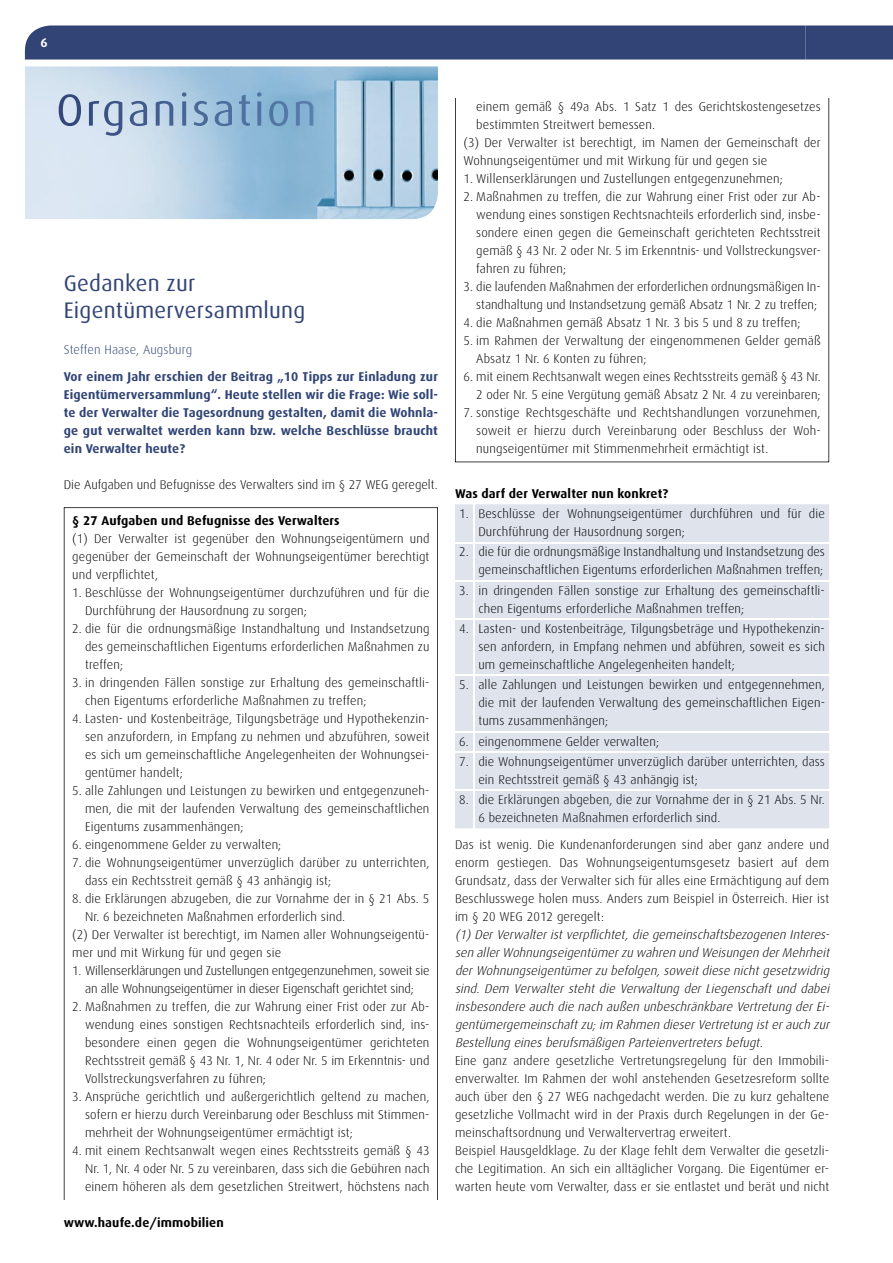
<style>
.page{position:relative;width:893px;height:1263px;background:#fff}
.page>*{position:absolute;margin:0;border:0;box-sizing:border-box;transform-origin:0 0}
.t1{font:22.5px/27px "Dax";letter-spacing:.01em;color:#314475}
.t2{font:300 12.75px/18px "Dax";letter-spacing:.01em;color:#000;text-align:justify}
.t3{font:italic 300 12.75px/18px "Dax";color:#000;text-align:justify}
.t4{font:700 12.75px/18px "Dax";letter-spacing:.01em;color:#314475;text-align:justify}
.t5{font:300 12.75px/18px "Dax";letter-spacing:-.01em;color:#000;text-align:center}
.t6{font:700 12.75px "Dax";letter-spacing:.01em;color:#000}
.t7{font:300 12.75px "Dax";letter-spacing:.01em;color:#314475}
.t8{font:700 12.75px "Dax";color:#fff}
</style>
<div class="page">
<svg style="left:455px;top:98px;width:374px;height:364px"></svg>
<svg style="left:64px;top:507px;width:374px;height:693px"></svg>
<div style="left:25px;top:26px;width:868px;height:34px;background:#314475"></div>
<img style="left:25px;top:66px;width:413px;height:153px">
<img style="left:59px;top:92px;width:254px;height:44px">
<div style="left:455px;top:504px;width:374px;height:324px;background:#dee3ec"></div>
<hr style="left:473px;top:504px;width:2px;height:38px;background:#fff">
<svg style="left:455px;top:542px;width:19px;height:1px"></svg>
<hr style="left:474px;top:542px;width:355px;height:1px;background:#fff">
<hr style="left:473px;top:543px;width:2px;height:37px;background:#fff">
<svg style="left:455px;top:580px;width:19px;height:2px"></svg>
<hr style="left:474px;top:580px;width:355px;height:2px;background:#fff">
<hr style="left:473px;top:582px;width:2px;height:36px;background:#fff">
<svg style="left:455px;top:618px;width:19px;height:2px"></svg>
<hr style="left:474px;top:618px;width:355px;height:2px;background:#fff">
<hr style="left:473px;top:620px;width:2px;height:55px;background:#fff">
<svg style="left:455px;top:675px;width:19px;height:1px"></svg>
<hr style="left:474px;top:675px;width:355px;height:1px;background:#fff">
<hr style="left:473px;top:676px;width:2px;height:55px;background:#fff">
<hr style="left:474px;top:731px;width:355px;height:1px;background:#fff">
<svg style="left:455px;top:731px;width:20px;height:22px"></svg>
<hr style="left:474px;top:751px;width:355px;height:2px;background:#fff">
<hr style="left:473px;top:753px;width:2px;height:36px;background:#fff">
<svg style="left:455px;top:789px;width:19px;height:2px"></svg>
<hr style="left:474px;top:789px;width:355px;height:2px;background:#fff">
<hr style="left:473px;top:791px;width:2px;height:37px;background:#fff">
<p class="t8" style="left:40px;top:35px;width:9px">6</p>
<h1 class="t1" style="left:64px;top:270px;width:243px">Gedanken zur<br>Eigentümerversammlung</h1>
<p class="t7" style="left:64px;top:343px;width:130px">Steffen Haase, Augsburg</p>
<p class="t4" style="left:64px;top:368px;width:376px">Vor einem Jahr erschien der Beitrag „10 Tipps zur Einladung zur Eigentümerversammlung“. Heute stellen wir die Frage: Wie soll&shy;te der Verwalter die Tagesordnung gestalten, damit die Wohnla&shy;ge gut verwaltet werden kann bzw. welche Beschlüsse braucht ein Verwalter heute?</p>
<p class="t2" style="left:64px;top:476px;width:376px">Die Aufgaben und Befugnisse des Verwalters sind im § 27 WEG geregelt.</p>
<p class="t6" style="left:72px;top:514px;width:269px">§ 27 Aufgaben und Befugnisse des Verwalters</p>
<p class="t2" style="left:72px;top:530px;width:359px">(1) Der Verwalter ist gegenüber den Wohnungseigentümern und gegenüber der Gemeinschaft der Wohnungseigentümer berechtigt und verpflichtet,</p>
<p class="t2" style="left:85px;top:584px;width:346px;text-indent:-13px">1. Beschlüsse der Wohnungseigentümer durchzuführen und für die<br>Durchführung der Hausordnung zu sorgen;</p>
<p class="t2" style="left:85px;top:620px;width:346px;text-indent:-13px">2. die für die ordnungsmäßige Instandhaltung und Instandsetzung des gemeinschaftlichen Eigentums erforderlichen Maßnahmen zu treffen;</p>
<p class="t2" style="left:85px;top:674px;width:346px;text-indent:-13px">3. in dringenden Fällen sonstige zur Erhaltung des gemeinschaftli&shy;chen Eigentums erforderliche Maßnahmen zu treffen;</p>
<p class="t2" style="left:85px;top:710px;width:346px;text-indent:-13px">4. Lasten- und Kostenbeiträge, Tilgungsbeträge und Hypothekenzin&shy;sen anzufordern, in Empfang zu nehmen und abzuführen, soweit es sich um gemeinschaftliche Angelegenheiten der Wohnungsei&shy;gentümer handelt;</p>
<p class="t2" style="left:85px;top:782px;width:346px;text-indent:-13px">5. alle Zahlungen und Leistungen zu bewirken und entgegenzuneh&shy;men, die mit der laufenden Verwaltung des gemeinschaftlichen Eigentums zusammenhängen;</p>
<p class="t2" style="left:72px;top:836px;width:211px">6. eingenommene Gelder zu verwalten;</p>
<p class="t2" style="left:85px;top:854px;width:346px;text-indent:-13px">7. die Wohnungseigentümer unverzüglich darüber zu unterrichten, dass ein Rechtsstreit gemäß § 43 anhängig ist;</p>
<p class="t2" style="left:72px;top:890px;width:359px">8. die Erklärungen abzugeben, die zur Vornahme der in § 21 Abs. 5</p>
<p class="t2" style="left:85px;top:908px;width:262px">Nr. 6 bezeichneten Maßnahmen erforderlich sind.</p>
<p class="t2" style="left:72px;top:926px;width:359px">(2) Der Verwalter ist berechtigt, im Namen aller Wohnungseigentü-</p>
<p class="t2" style="left:72px;top:944px;width:210px">mer und mit Wirkung für und gegen sie</p>
<p class="t5" style="left:72px;top:962px;width:359px">1. Willenserklärungen und Zustellungen entgegenzunehmen, soweit sie an alle Wohnungseigentümer in dieser Eigenschaft gerichtet sind;</p>
<p class="t2" style="left:85px;top:998px;width:346px;text-indent:-13px">2. Maßnahmen zu treffen, die zur Wahrung einer Frist oder zur Ab&shy;wendung eines sonstigen Rechtsnachteils erforderlich sind, ins&shy;besondere einen gegen die Wohnungseigentümer gerichteten Rechtsstreit gemäß § 43 Nr. 1, Nr. 4 oder Nr. 5 im Erkenntnis- und Vollstreckungsverfahren zu führen;</p>
<p class="t2" style="left:85px;top:1088px;width:346px;text-indent:-13px">3. Ansprüche gerichtlich und außergerichtlich geltend zu machen, sofern er hierzu durch Vereinbarung oder Beschluss mit Stimmen&shy;mehrheit der Wohnungseigentümer ermächtigt ist;</p>
<p class="t2" style="left:85px;top:1142px;width:346px;text-indent:-13px">4. mit einem Rechtsanwalt wegen eines Rechtsstreits gemäß § 43<br>Nr. 1, Nr. 4 oder Nr. 5 zu vereinbaren, dass sich die Gebühren nach einem höheren als dem gesetzlichen Streitwert, höchstens nach</p>
<p class="t6" style="left:64px;top:1216px;width:162px">www.haufe.de/immobilien</p>
<p class="t2" style="left:476px;top:98px;width:346px">einem gemäß § 49a Abs. 1 Satz 1 des Gerichtskostengesetzes</p>
<p class="t2" style="left:476px;top:116px;width:180px">bestimmten Streitwert bemessen.</p>
<p class="t2" style="left:463px;top:134px;width:359px">(3) Der Verwalter ist berechtigt, im Namen der Gemeinschaft der</p>
<p class="t2" style="left:463px;top:152px;width:305px">Wohnungseigentümer und mit Wirkung für und gegen sie</p>
<p class="t2" style="left:463px;top:170px;width:321px">1. Willenserklärungen und Zustellungen entgegenzunehmen;</p>
<p class="t2" style="left:476px;top:188px;width:346px;text-indent:-13px">2. Maßnahmen zu treffen, die zur Wahrung einer Frist oder zur Ab&shy;wendung eines sonstigen Rechtsnachteils erforderlich sind, insbe&shy;sondere einen gegen die Gemeinschaft gerichteten Rechtsstreit gemäß § 43 Nr. 2 oder Nr. 5 im Erkenntnis- und Vollstreckungsver&shy;fahren zu führen;</p>
<p class="t2" style="left:463px;top:278px;width:359px;text-align:right">3. die laufenden Maßnahmen der erforderlichen ordnungsmäßigen In&shy;standhaltung und Instandsetzung gemäß Absatz 1 Nr. 2 zu treffen;</p>
<p class="t2" style="left:463px;top:314px;width:338px">4. die Maßnahmen gemäß Absatz 1 Nr. 3 bis 5 und 8 zu treffen;</p>
<p class="t2" style="left:476px;top:332px;width:346px;text-indent:-13px">5. im Rahmen der Verwaltung der eingenommenen Gelder gemäß<br>Absatz 1 Nr. 6 Konten zu führen;</p>
<p class="t2" style="left:463px;top:368px;width:359px;text-align:right">6. mit einem Rechtsanwalt wegen eines Rechtsstreits gemäß § 43 Nr.<br>2 oder Nr. 5 eine Vergütung gemäß Absatz 2 Nr. 4 zu vereinbaren;</p>
<p class="t2" style="left:476px;top:404px;width:346px;text-indent:-13px">7. sonstige Rechtsgeschäfte und Rechtshandlungen vorzunehmen, soweit er hierzu durch Vereinbarung oder Beschluss der Woh&shy;nungseigentümer mit Stimmenmehrheit ermächtigt ist.</p>
<p class="t6" style="left:455px;top:487px;width:215px">Was darf der Verwalter nun konkret?</p>
<p class="t2" style="left:478px;top:505px;width:348px;text-indent:-19px">1. Beschlüsse der Wohnungseigentümer durchführen und für die<br>Durchführung der Hausordnung sorgen;</p>
<p class="t2" style="left:459px;top:543px;width:367px;text-align:right">2. die für die ordnungsmäßige Instandhaltung und Instandsetzung des gemeinschaftlichen Eigentums erforderlichen Maßnahmen treffen;</p>
<p class="t2" style="left:478px;top:581px;width:348px;text-indent:-19px">3. in dringenden Fällen sonstige zur Erhaltung des gemeinschaftli&shy;chen Eigentums erforderliche Maßnahmen treffen;</p>
<p class="t2" style="left:478px;top:620px;width:348px;text-indent:-19px">4. Lasten- und Kostenbeiträge, Tilgungsbeträge und Hypothekenzin&shy;sen anfordern, in Empfang nehmen und abführen, soweit es sich um gemeinschaftliche Angelegenheiten handelt;</p>
<p class="t2" style="left:478px;top:676px;width:348px;text-indent:-19px">5. alle Zahlungen und Leistungen bewirken und entgegennehmen, die mit der laufenden Verwaltung des gemeinschaftlichen Eigen&shy;tums zusammenhängen;</p>
<p class="t2" style="left:459px;top:732px;width:201px">6. eingenommene Gelder verwalten;</p>
<p class="t2" style="left:478px;top:752px;width:348px;text-indent:-19px">7. die Wohnungseigentümer unverzüglich darüber unterrichten, dass ein Rechtsstreit gemäß § 43 anhängig ist;</p>
<p class="t2" style="left:478px;top:791px;width:348px;text-indent:-19px">8. die Erklärungen abgeben, die zur Vornahme der in § 21 Abs. 5 Nr.<br>6 bezeichneten Maßnahmen erforderlich sind.</p>
<p class="t2" style="left:455px;top:836px;width:376px">Das ist wenig. Die Kundenanforderungen sind aber ganz andere und enorm gestiegen. Das Wohnungseigentumsgesetz basiert auf dem Grundsatz, dass der Verwalter sich für alles eine Ermächtigung auf dem Beschlusswege holen muss. Anders zum Beispiel in Österreich. Hier ist im § 20 WEG 2012 geregelt:</p>
<p class="t3" style="left:455px;top:926px;width:379px">(1)DerVerwalteristverpflichtet,die gemeinschaftsbezogenen Interes&shy;sen allerWohnungseigentümerzu wahren und Weisungen derMehrheit derWohnungseigentümerzu befolgen,soweitdiese nichtgesetzwidrig sind. Dem Verwalter steht die Verwaltung der Liegenschaft und dabei insbesondere auch die nach außen unbeschränkbare Vertretung der Ei&shy;gentümergemeinschaftzu;im Rahmen dieserVertretung isterauch zur Bestellung einesberufsmäßigen Parteienvertretersbefugt.</p>
<p class="t2" style="left:455px;top:1052px;width:376px;text-align:left">Eine ganz andere gesetzliche Vertretungsregelung für den Immobili&shy;enverwalter. Im Rahmen der wohl anstehenden Gesetzesreform sollte auch über den § 27 WEG nachgedacht werden. Die zu kurz gehaltene gesetzliche Vollmacht wird in der Praxis durch Regelungen in der Ge&shy;meinschaftsordnung und Verwaltervertrag erweitert.<br>Beispiel Hausgeldklage. Zu der Klage fehlt dem Verwalter die gesetzli&shy;che Legitimation. An sich ein alltäglicher Vorgang. Die Eigentümer er&shy;warten heute vom Verwalter, dass er sie entlastet und berät und nicht</p>
</div>
